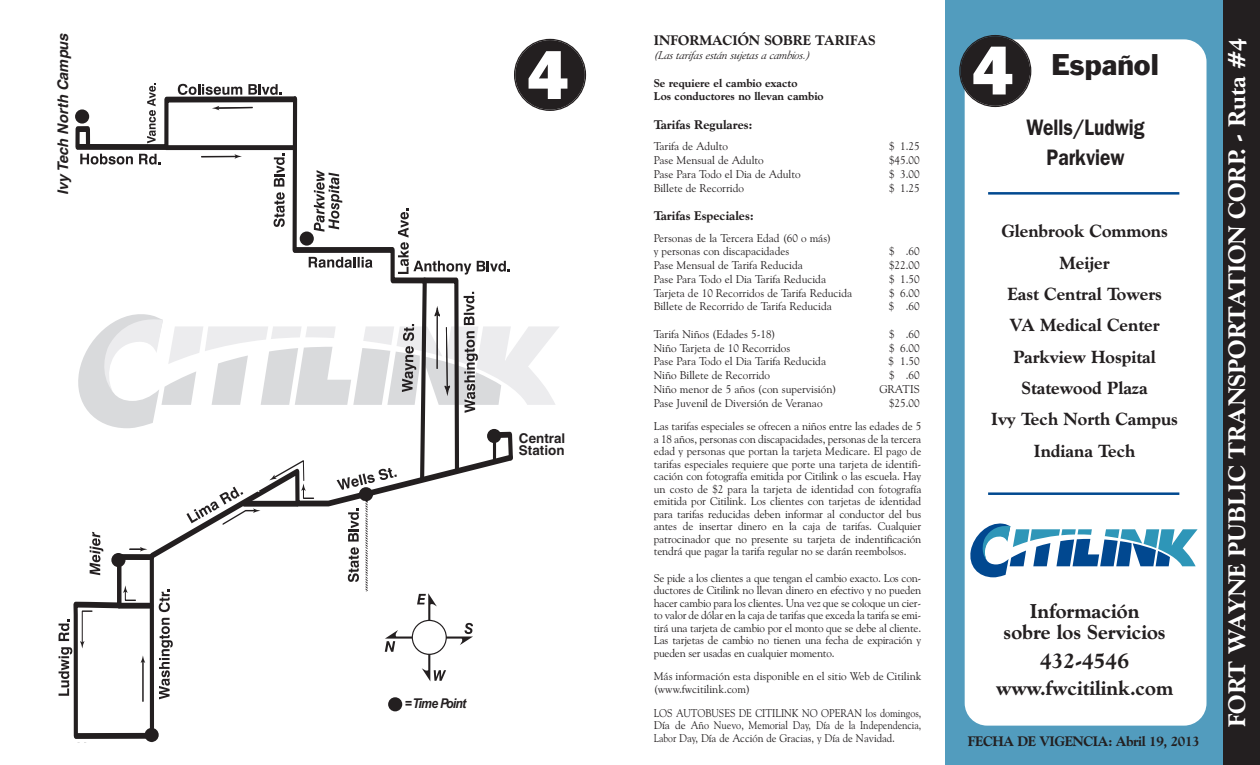
<style>
.page{position:relative;width:1260px;height:765px;background:#fff}
.page>*{position:absolute;margin:0;border:0;box-sizing:border-box;transform-origin:0 0}
.t1{font:800 68.75px "Franklin Gothic";color:#fff}
.t2{font:27.5px "Franklin Gothic BT";color:#231f20}
.t3{font:800 23.75px "Goudy Old Style BT";color:#fff}
.t4{font:600 22.5px/30px "Franklin Gothic";color:#231f20;text-align:center;scale:.85 1}
.t5{font:800 21.25px "Goudy Old Style BT";color:#231f20}
.t6{font:800 20px/21.5px "Goudy Old Style BT";color:#231f20;text-align:center}
.t7{font:800 17.5px/31.4px "Goudy Old Style BT";color:#231f20;text-align:center}
.t8{font:italic 700 14.75px "Helvetica";color:#231f20}
.t9{font:800 13.75px "Goudy Old Style BT";letter-spacing:-.03em;color:#231f20}
.t10{font:800 13.75px "Goudy Old Style BT";color:#231f20}
.t11{font:700 13.5px/12.2px "Helvetica";color:#231f20}
.t12{font:italic 700 13.5px "Arial";color:#231f20;scale:.9 1}
.t13{font:800 12.5px "Goudy Old Style BT";color:#231f20}
.t14{font:11.25px/12.5px "Goudy Old Style BT";color:#231f20}
.t15{font:11.25px/12.5px "Goudy Old Style BT";color:#231f20;text-align:justify;scale:.9 1}
.t16{font:800 11.25px/13.8px "Goudy Old Style BT";color:#231f20}
.t17{font:italic 11.25px "Goudy Old Style BT";color:#231f20}
</style>
<div class="page">
<div style="left:945px;top:0;width:281px;height:765px;background:#529cbe"></div>
<div style="left:965px;top:39px;width:242px;height:687px;background:#fff;border-radius:22px"></div>
<svg style="left:970px;top:524px;width:228px;height:53px"></svg>
<hr style="left:988px;top:492px;width:191px;height:3px;background:#014990">
<hr style="left:988px;top:192px;width:191px;height:3px;background:#014990">
<svg style="left:959px;top:35px;width:72px;height:72px"></svg>
<div style="left:1224px;top:0;width:36px;height:765px;background:#231f20"></div>
<svg style="left:73px;top:699px;width:330px;height:43px"></svg>
<hr style="left:142px;top:661px;width:2px;height:40px;background:#231f20">
<div style="left:388px;top:697px;width:14px;height:14px;background:#231f20;border-radius:50%"></div>
<div style="left:145px;top:728px;width:14px;height:14px;background:#231f20;border-radius:50%"></div>
<svg style="left:59px;top:39px;width:527px;height:660px"></svg>
<h3 class="t8" style="left:57px;top:195px;width:164px;rotate:-90deg">Ivy Tech North Campus</h3>
<h1 class="t1" style="left:527px;top:35px;width:43px">4</h1>
<p class="t11" style="left:519px;top:433px;width:47px">Cen a<br>Sa on</p>
<p class="t12" style="left:405px;top:696px;width:66px">=TmePo n</p>
<p class="t10" style="left:654px;top:35px;width:223px">INFORMACIÓN SOBRE TARIFAS</p>
<p class="t17" style="left:654px;top:51px;width:158px">(Las tarifas están sujetas a cambios.)</p>
<p class="t16" style="left:654px;top:77px;width:171px">Se requiere el cambio exacto<br>Los conductores no llevan cambio</p>
<p class="t13" style="left:654px;top:120px;width:100px">Tarifas Regulares:</p>
<p class="t14" style="left:654px;top:141px;width:76px">Tarifa de Adulto</p>
<p class="t14" style="left:889px;top:141px;width:32px">$ 1.25</p>
<p class="t14" style="left:654px;top:155px;width:112px">Pase Mensual de Adulto</p>
<p class="t14" style="left:889px;top:155px;width:32px">$45.00</p>
<p class="t14" style="left:654px;top:169px;width:149px">Pase Para Todo el Dia de Adulto</p>
<p class="t14" style="left:889px;top:169px;width:32px">$ 3.00</p>
<p class="t14" style="left:654px;top:182px;width:92px">Billete de Recorrido</p>
<p class="t14" style="left:889px;top:182px;width:32px">$ 1.25</p>
<p class="t13" style="left:654px;top:211px;width:102px">Tarifas Especiales:</p>
<p class="t14" style="left:654px;top:232px;width:179px;line-height:13.8px">Personas de la Tercera Edad (60 o más) y personas con discapacidades</p>
<p class="t14" style="left:889px;top:246px;width:32px">$ .60</p>
<p class="t14" style="left:654px;top:260px;width:151px">Pase Mensual de Tarifa Reducida</p>
<p class="t14" style="left:889px;top:260px;width:32px">$22.00</p>
<p class="t14" style="left:654px;top:274px;width:174px">Pase Para Todo el Dia Tarifa Reducida</p>
<p class="t14" style="left:889px;top:274px;width:32px">$ 1.50</p>
<p class="t14" style="left:654px;top:287px;width:200px">Tarjeta de 10 Recorridos de Tarifa Reducida</p>
<p class="t14" style="left:889px;top:287px;width:32px">$ 6.00</p>
<p class="t14" style="left:654px;top:301px;width:180px">Billete de Recorrido de Tarifa Reducida</p>
<p class="t14" style="left:889px;top:301px;width:32px">$ .60</p>
<p class="t14" style="left:654px;top:329px;width:124px">Tarifa Niños (Edades 5-18)</p>
<p class="t14" style="left:889px;top:329px;width:32px">$ .60</p>
<p class="t14" style="left:654px;top:342px;width:138px">Niño Tarjeta de 10 Recorridos</p>
<p class="t14" style="left:889px;top:342px;width:32px">$ 6.00</p>
<p class="t14" style="left:654px;top:356px;width:174px">Pase Para Todo el Dia Tarifa Reducida</p>
<p class="t14" style="left:889px;top:356px;width:33px">$ 1.50</p>
<p class="t14" style="left:654px;top:370px;width:118px">Niño Billete de Recorrido</p>
<p class="t14" style="left:889px;top:370px;width:32px">$ .60</p>
<p class="t14" style="left:654px;top:384px;width:184px">Niño menor de 5 años (con supervisión)</p>
<p class="t14" style="left:879px;top:384px;width:42px">GRATIS</p>
<p class="t14" style="left:654px;top:397px;width:170px">Pase Juvenil de Diversión de Veranao</p>
<p class="t14" style="left:654px;top:392px;width:269px;line-height:23.8px;text-align:right">$25.00<br>Las tarifas especiales se ofrecen a niños entre las edades de 5</p>
<p class="t14" style="left:654px;top:434px;width:269px;text-align:justify">a 18 años, personas con discapacidades, personas de la tercera edad y personas que portan la tarjeta Medicare. El pago de tarifas especiales requiere que porte una tarjeta de identifi&shy;cación con fotografía emitida por Citilink o las escuela. Hay un costo de $2 para la tarjeta de identidad con fotografía emitida por Citilink. Los clientes con tarjetas de identidad para tarifas reducidas deben informar al conductor del bus antes de insertar dinero en la caja de tarifas. Cualquier patrocinador que no presente su tarjeta de indentificación tendrá que pagar la tarifa regular no se darán reembolsos.</p>
<p class="t14" style="left:654px;top:572px;width:269px;text-align:justify">Se pide a los clientes a que tengan el cambio exacto. Los con&shy;ductores de Citilink no llevan dinero en efectivo y no pueden hacer cambio para los clientes. Una vez que se coloque un cier&shy;to valor de dólar en la caja de tarifas que exceda la tarifa se emi&shy;tirá una tarjeta de cambio por el monto que se debe al cliente.<br>Las tarjetas de cambio no tienen una fecha de expiración y pueden ser usadas en cualquier momento.</p>
<p class="t14" style="left:654px;top:671px;width:269px">Más información esta disponible en el sitio Web de Citilink (www.fwcitilink.com)</p>
<p class="t15" style="left:654px;top:707px;width:299px">LOS AUTOBUSES DE CITILINK NO OPERAN los domingos, Día de Año Nuevo, Memorial Day, Día de la Independencia, Labor Day, Día de Acción de Gracias, y Día de Navidad.</p>
<h1 class="t1" style="left:972px;top:31px;width:43px">4</h1>
<h2 class="t2" style="left:1051px;top:54px;width:109px">Español</h2>
<h3 class="t4" style="left:1027px;top:112px;width:140px">Wells/Ludwig<br>Parkview</h3>
<h3 class="t7" style="left:991px;top:217px;width:188px">Glenbrook Commons<br>Meijer<br>East Central Towers<br>VA Medical Center<br>Parkview Hospital<br>Statewood Plaza<br>Ivy Tech North Campus<br>Indiana Tech</h3>
<h3 class="t6" style="left:1004px;top:602px;width:163px">Información<br>sobre los Servicios</h3>
<h3 class="t5" style="left:1040px;top:653px;width:90px">432-4546</h3>
<h3 class="t6" style="left:996px;top:679px;width:179px">www.fwcitilink.com</h3>
<p class="t9" style="left:968px;top:736px;width:233px">FECHA DE VIGENCIA: Abril 19, 2013</p>
<h3 class="t3" style="left:1227px;top:727px;width:691px;rotate:-90deg">FORT WAYNE PUBLIC TRANSPORTATION CORP. - Ruta #4</h3>
</div>
